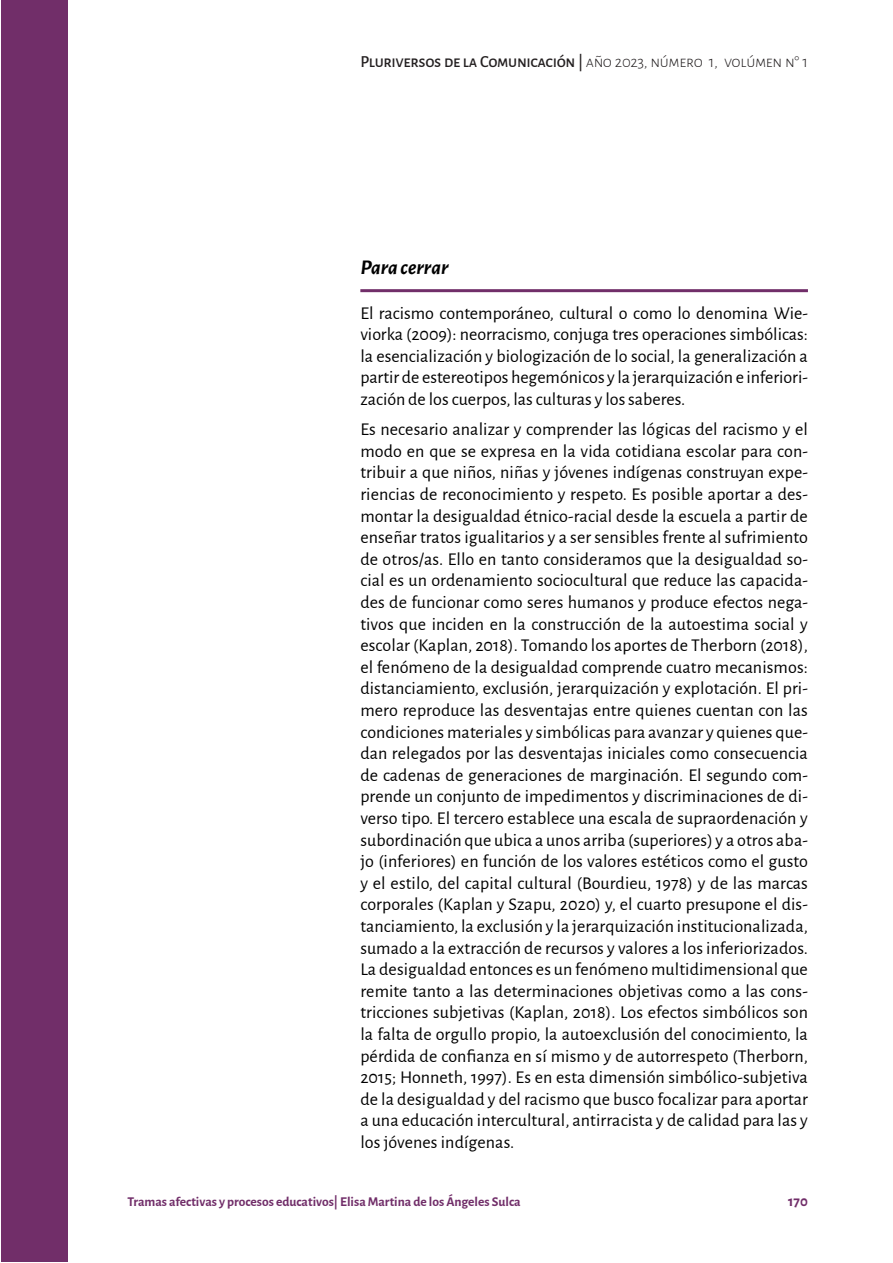
<style>
.page{position:relative;width:893px;height:1263px;background:#fff}
.page>*{position:absolute;margin:0;border:0;box-sizing:border-box;transform-origin:0 0}
.t1{font:italic 700 21px "Alegreya Sans";color:#000}
.t2{font:18px/21.6px "Alegreya Sans";color:#000;text-align:justify}
.t3{font:500 16.5px "Alegreya Sans SC";letter-spacing:-.02em;color:#231f20}
.t4{font:700 15px "Alegreya Sans";color:#712e69}
.t5{font:700 13.5px "Alegreya Sans";color:#712e69}
.s1{font-weight:300}
</style>
<div class="page">
<div style="left:1px;top:1px;width:66px;height:1261px;background:#712e69"></div>
<hr style="left:360px;top:289px;width:448px;height:3px;background:#712e69">
<p class="t3" style="left:360px;top:50px;width:449px">Pluriversos de la Comunicación | <span class="s1">año 2023, número 1, volúmen n° 1</span></p>
<p class="t1" style="left:360px;top:252px;width:90px">Para cerrar</p>
<p class="t2" style="left:360px;top:301px;width:449px">El racismo contemporáneo, cultural o como lo denomina Wie&shy;viorka (2009): neorracismo, conjuga tres operaciones simbólicas: la esencialización y biologización de lo social, la generalización a partir de estereotipos hegemónicos y la jerarquización e inferiori&shy;zación de los cuerpos, las culturas y los saberes.</p>
<p class="t2" style="left:360px;top:418px;width:449px">Es necesario analizar y comprender las lógicas del racismo y el modo en que se expresa en la vida cotidiana escolar para con&shy;tribuir a que niños, niñas y jóvenes indígenas construyan expe&shy;riencias de reconocimiento y respeto. Es posible aportar a des&shy;montar la desigualdad étnico-racial desde la escuela a partir de enseñar tratos igualitarios y a ser sensibles frente al sufrimiento de otros/as. Ello en tanto consideramos que la desigualdad so&shy;cial es un ordenamiento sociocultural que reduce las capacida&shy;des de funcionar como seres humanos y produce efectos nega&shy;tivos que inciden en la construcción de la autoestima social y escolar (Kaplan, 2018). Tomando los aportes de Therborn (2018), el fenómeno de la desigualdad comprende cuatro mecanismos: distanciamiento, exclusión, jerarquización y explotación. El pri&shy;mero reproduce las desventajas entre quienes cuentan con las condiciones materiales y simbólicas para avanzar y quienes que&shy;dan relegados por las desventajas iniciales como consecuencia de cadenas de generaciones de marginación. El segundo com&shy;prende un conjunto de impedimentos y discriminaciones de di&shy;verso tipo. El tercero establece una escala de supraordenación y subordinación que ubica a unos arriba (superiores) y a otros aba&shy;jo (inferiores) en función de los valores estéticos como el gusto y el estilo, del capital cultural (Bourdieu, 1978) y de las marcas corporales (Kaplan y Szapu, 2020) y, el cuarto presupone el dis&shy;tanciamiento, la exclusión y la jerarquización institucionalizada, sumado a la extracción de recursos y valores a los inferiorizados.<br>La desigualdad entonces es un fenómeno multidimensional que remite tanto a las determinaciones objetivas como a las cons&shy;tricciones subjetivas (Kaplan, 2018). Los efectos simbólicos son la falta de orgullo propio, la autoexclusión del conocimiento, la pérdida de confianza en sí mismo y de autorrespeto (Therborn, 2015; Honneth, 1997). Es en esta dimensión simbólico-subjetiva de la desigualdad y del racismo que busco focalizar para aportar a una educación intercultural, antirracista y de calidad para las y los jóvenes indígenas.</p>
<p class="t5" style="left:128px;top:1191px;width:394px">Tramas afectivas y procesos educativos| Elisa Martina de los Ángeles Sulca</p>
<p class="t4" style="left:788px;top:1190px;width:21px">170</p>
</div>
